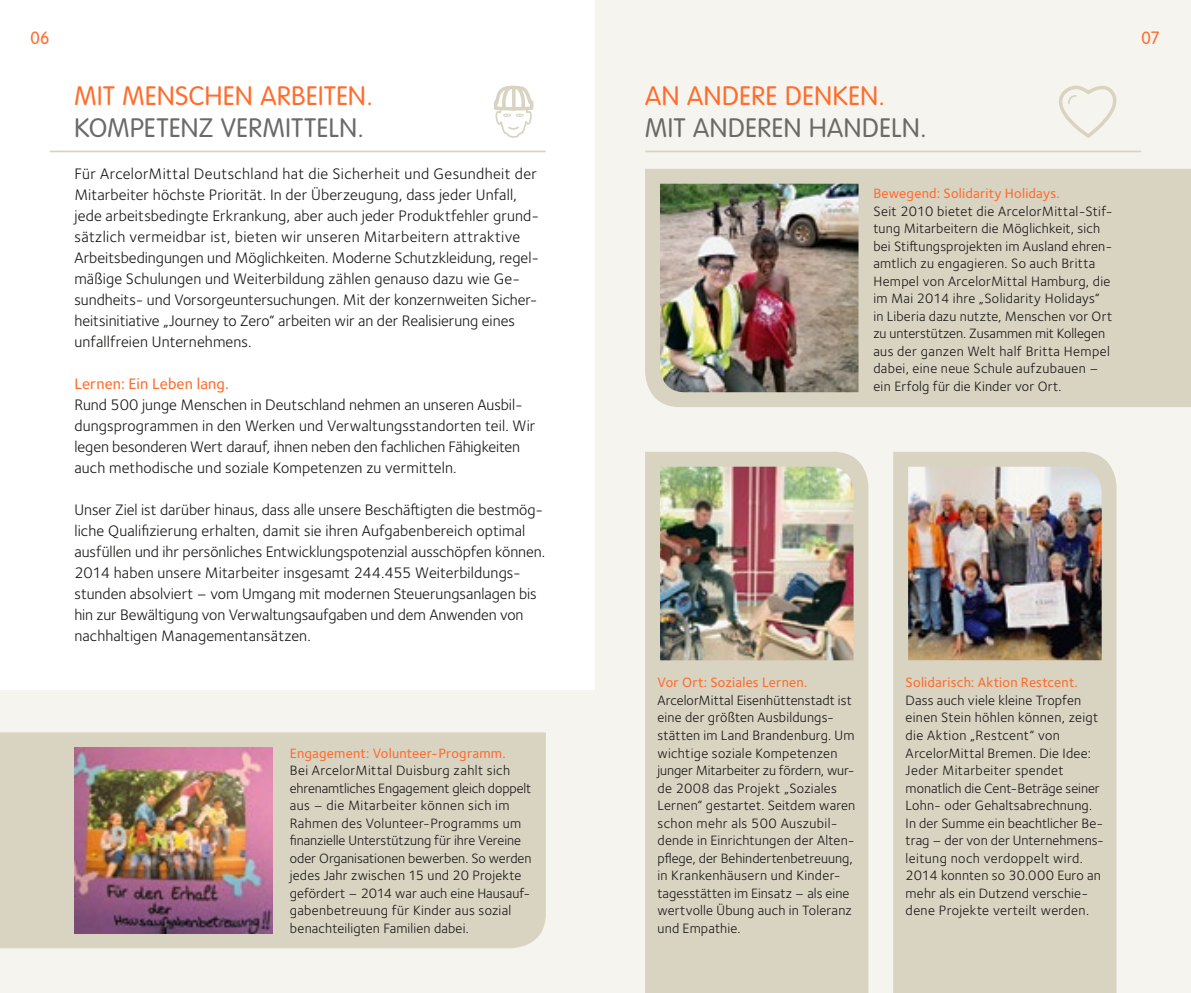
<style>
.page{position:relative;width:1191px;height:993px;background:#fff}
.page>*{position:absolute;margin:0;border:0;box-sizing:border-box;transform-origin:0 0}
.Head{font:300 26.25px "VAG Rounded";letter-spacing:.025em;color:#6a6a69}
.Head-2{font:300 26.25px "VAG Rounded";letter-spacing:.025em;color:#ff6c2c}
.t1{font:300 17.5px "VAG Rounded";color:#ff6c2c}
.Fließtext{font:15.75px/21px "Foundry Sterling";color:#181716}
.Subhead{font:500 15.75px "Foundry Sterling";letter-spacing:.01em;color:#ff6c2c}
.Fließtext-2{font:14px/17.5px "Foundry Sterling";letter-spacing:.015em;color:#181716}
.Subhead-2{font:500 14px "Foundry Sterling";letter-spacing:.015em;color:#ff6c2c}
</style>
<div class="page">
<hr style="left:50px;top:150px;width:495px;height:2px;background:#d9d3c2">
<div style="left:595px;top:0;width:596px;height:992px;background:#f6f4ee"></div>
<div style="left:0;top:690px;width:595px;height:302px;background:#f6f4ee"></div>
<div style="left:0;top:732px;width:546px;height:215px;background:#d9d3c2"></div>
<div style="left:645px;top:169px;width:546px;height:238px;background:#d9d3c2"></div>
<hr style="left:646px;top:150px;width:494px;height:2px;background:#d9d3c2">
<div style="left:645px;top:452px;width:223px;height:540px;background:#d9d3c2"></div>
<div style="left:893px;top:452px;width:223px;height:540px;background:#d9d3c2"></div>
<img style="left:908px;top:466px;width:193px;height:194px">
<img style="left:660px;top:466px;width:193px;height:194px">
<img style="left:660px;top:184px;width:198px;height:208px">
<img style="left:74px;top:746px;width:199px;height:186px">
<svg style="left:1059px;top:85px;width:58px;height:53px"></svg>
<svg style="left:494px;top:85px;width:40px;height:53px"></svg>
<p class="t1" style="left:30px;top:27px;width:21px">06</p>
<p class="t1" style="left:1141px;top:27px;width:20px">07</p>
<p class="Head-2" style="left:74px;top:81px;width:300px">MIT MENSCHEN ARBEITEN.</p>
<p class="Head" style="left:74px;top:112px;width:291px">KOMPETENZ VERMITTELN.</p>
<p class="Fließtext" style="left:74px;top:163px;width:464px">Für ArcelorMittal Deutschland hat die Sicherheit und Gesundheit der Mitarbeiter höchste Priorität. In der Überzeugung, dass jeder Unfall, jede arbeitsbedingte Erkrankung, aber auch jeder Produktfehler grund&shy;sätzlich vermeidbar ist, bieten wir unseren Mitarbeitern attraktive Arbeitsbedingungen und Möglichkeiten. Moderne Schutzkleidung, regel&shy;mäßige Schulungen und Weiterbildung zählen genauso dazu wie Ge&shy;sundheits- und Vorsorgeuntersuchungen. Mit der konzernweiten Sicher&shy;heitsinitiative „Journey to Zero“ arbeiten wir an der Realisierung eines unfallfreien Unternehmens.</p>
<p class="Subhead" style="left:74px;top:374px;width:156px">Lernen: Ein Leben lang.</p>
<p class="Fließtext" style="left:74px;top:394px;width:462px">Rund 500 junge Menschen in Deutschland nehmen an unseren Ausbil&shy;dungsprogrammen in den Werken und Verwaltungsstandorten teil. Wir legen besonderen Wert darauf, ihnen neben den fachlichen Fähigkeiten auch methodische und soziale Kompetenzen zu vermitteln.</p>
<p class="Fließtext" style="left:74px;top:499px;width:472px">Unser Ziel ist darüber hinaus, dass alle unsere Beschäftigten die bestmög&shy;liche Qualifizierung erhalten, damit sie ihren Aufgabenbereich optimal ausfüllen und ihr persönliches Entwicklungspotenzial ausschöpfen können.<br>2014 haben unsere Mitarbeiter insgesamt 244.455 Weiterbildungs&shy;stunden absolviert – vom Umgang mit modernen Steuerungsanlagen bis hin zur Bewältigung von Verwaltungsaufgaben und dem Anwenden von nachhaltigen Managementansätzen.</p>
<p class="Subhead-2" style="left:290px;top:744px;width:217px">Engagement: Volunteer-Programm.</p>
<p class="Fließtext-2" style="left:290px;top:761px;width:243px">Bei ArcelorMittal Duisburg zahlt sich ehrenamtliches Engagement gleich doppelt aus – die Mitarbeiter können sich im Rahmen des Volunteer-Programms um finanzielle Unterstützung für ihre Vereine oder Organisationen bewerben. So werden jedes Jahr zwischen 15 und 20 Projekte gefördert – 2014 war auch eine Hausauf&shy;gabenbetreuung für Kinder aus sozial benachteiligten Familien dabei.</p>
<p class="Head-2" style="left:645px;top:81px;width:241px">AN ANDERE DENKEN.</p>
<p class="Head" style="left:645px;top:112px;width:283px">MIT ANDEREN HANDELN.</p>
<p class="Subhead-2" style="left:873px;top:185px;width:188px">Bewegend: Solidarity Holidays.</p>
<p class="Fließtext-2" style="left:873px;top:202px;width:241px">Seit 2010 bietet die ArcelorMittal-Stif&shy;tung Mitarbeitern die Möglichkeit, sich bei Stiftungsprojekten im Ausland ehren&shy;amtlich zu engagieren. So auch Britta Hempel von ArcelorMittal Hamburg, die im Mai 2014 ihre „Solidarity Holidays“ in Liberia dazu nutzte, Menschen vor Ort zu unterstützen. Zusammen mit Kollegen aus der ganzen Welt half Britta Hempel dabei, eine neue Schule aufzubauen – ein Erfolg für die Kinder vor Ort.</p>
<p class="Subhead-2" style="left:657px;top:674px;width:151px">Vor Ort: Soziales Lernen.</p>
<p class="Fließtext-2" style="left:657px;top:691px;width:199px">ArcelorMittal Eisenhüttenstadt ist eine der größten Ausbildungs&shy;stätten im Land Brandenburg. Um wichtige soziale Kompetenzen junger Mitarbeiter zu fördern, wur&shy;de 2008 das Projekt „Soziales<br>Lernen“ gestartet. Seitdem waren schon mehr als 500 Auszubil&shy;dende in Einrichtungen der Alten&shy;pflege, der Behindertenbetreuung, in Krankenhäusern und Kinder&shy;tagesstätten im Einsatz – als eine wertvolle Übung auch in Toleranz und Empathie.</p>
<p class="Subhead-2" style="left:905px;top:674px;width:174px">Solidarisch: Aktion Restcent.</p>
<p class="Fließtext-2" style="left:905px;top:691px;width:198px">Dass auch viele kleine Tropfen einen Stein höhlen können, zeigt die Aktion „Restcent“ von<br>ArcelorMittal Bremen. Die Idee:<br>Jeder Mitarbeiter spendet monatlich die Cent-Beträge seiner<br>Lohn- oder Gehaltsabrechnung.<br>In der Summe ein beachtlicher Be&shy;trag – der von der Unternehmens&shy;leitung noch verdoppelt wird.<br>2014 konnten so 30.000 Euro an mehr als ein Dutzend verschie&shy;dene Projekte verteilt werden.</p>
</div>
